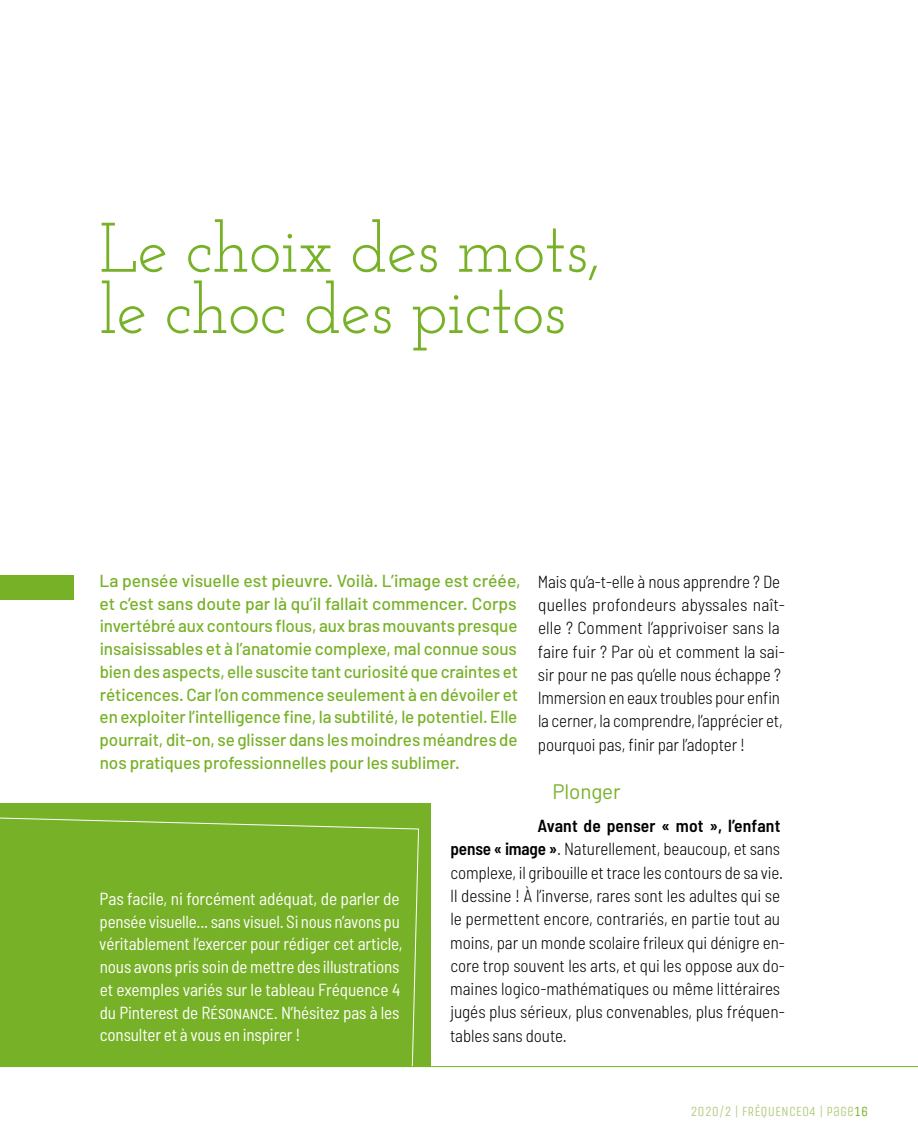
<style>
.page{position:relative;width:918px;height:1141px;background:#fff}
.page>*{position:absolute;margin:0;border:0;box-sizing:border-box;transform-origin:0 0}
.t1{font:70px/61.2px "Josefin Slab";letter-spacing:-.005em;color:#77b127}
.t2{font:21px "Barlow";letter-spacing:-.005em;color:#77b127}
.t3{font:300 semi-condensed 17.5px/23.3px "Barlow";letter-spacing:-.005em;color:#000}
.t4{font:500 17.5px/22.8px "Barlow";letter-spacing:-.005em;color:#77b127}
.t5{font:semi-condensed 17.5px/22.8px "Barlow";letter-spacing:-.01em;color:#fff}
.t6{font:14px "Unica One";color:#b5cf82}
.s1{font-weight:600}
.s2{color:#77b127}
</style>
<div class="page">
<div style="left:0;top:575px;width:73px;height:25px;background:#77b127"></div>
<div style="left:0;top:803px;width:430px;height:263px;background:#77b127"></div>
<svg style="left:0;top:817px;width:419px;height:251px"></svg>
<hr style="left:0;top:1066px;width:918px;height:1px;background:#77b127">
<h1 class="t1" style="left:99px;top:217px;width:503px">Le choix des mots, le choc des pictos</h1>
<p class="t4" style="left:100px;top:569px;width:423px">La pensée visuelle est pieuvre. Voilà. L’image est créée, et c’est sans doute par là qu’il fallait commencer. Corps invertébré aux contours flous, aux bras mouvants presque insaisissables et à l’anatomie complexe, mal connue sous bien des aspects, elle suscite tant curiosité que craintes et réticences. Car l’on commence seulement à en dévoiler et en exploiter l’intelligence fine, la subtilité, le potentiel. Elle pourrait, dit-on, se glisser dans les moindres méandres de nos pratiques professionnelles pour les sublimer.</p>
<p class="t3" style="left:538px;top:569px;width:249px">Mais qu’a-t-elle à nous apprendre ? De quelles profondeurs abyssales naît&shy;elle ? Comment l’apprivoiser sans la faire fuir ? Par où et comment la sai&shy;sir pour ne pas qu’elle nous échappe ?<br>Immersion en eaux troubles pour enfin la cerner, la comprendre, l’apprécier et, pourquoi pas, finir par l’adopter !</p>
<p class="t2" style="left:552px;top:778px;width:70px">Plonger</p>
<p class="t3" style="left:450px;top:814px;width:336px;text-indent:87px"><span class="s1">Avant de penser « mot », l’enfant pense « image »</span>. Naturellement, beaucoup, et sans complexe, il gribouille et trace les contours de sa vie.<br>Il dessine ! À l’inverse, rares sont les adultes qui se le permettent encore, contrariés, en partie tout au moins, par un monde scolaire frileux qui dénigre en&shy;core trop souvent les arts, et qui les oppose aux do&shy;maines logico-mathématiques ou même littéraires jugés plus sérieux, plus convenables, plus fréquen&shy;tables sans doute.</p>
<p class="t5" style="left:99px;top:887px;width:305px">Pas facile, ni forcément adéquat, de parler de pensée visuelle... sans visuel. Si nous n’avons pu véritablement l’exercer pour rédiger cet article, nous avons pris soin de mettre des illustrations et exemples variés sur le tableau Fréquence 4 du Pinterest de Résonance. N’hésitez pas à les consulter et à vous en inspirer !</p>
<p class="t6" style="left:690px;top:1103px;width:179px">2020/2 | FRÉQUENCE04 | page<span class="s2">16</span></p>
</div>
